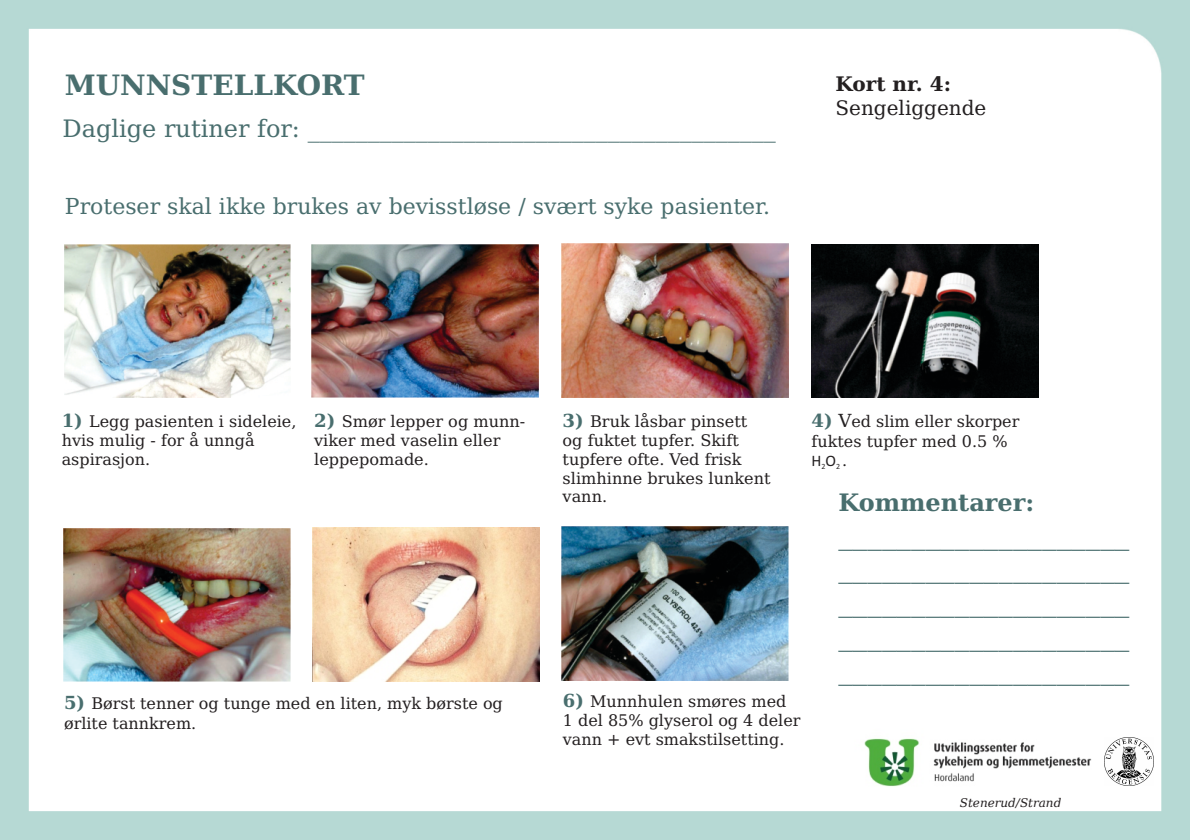
<style>
.page{position:relative;width:1191px;height:840px;background:#fff}
.page>*{position:absolute;margin:0;border:0;box-sizing:border-box;transform-origin:0 0}
.t1{font:29.2px/33.8px "DejaVu Serif";color:#496e6e;text-align:justify}
.t2{font:700 28px "DejaVu Serif";color:#496e6e}
.t3{font:24px "DejaVu Serif";color:#496e6e}
.t4{font:700 24px "DejaVu Serif";color:#496e6e}
.t5{font:22px "DejaVu Serif";color:#496e6e}
.t6{font:20px/23.2px "DejaVu Serif";color:#231f20}
.t7{font:16px/18.8px "DejaVu Serif";color:#231f20}
.t8{font:italic 12px "DejaVu Serif";color:#231f20}
.t9{font:8px "Calibri";color:#231f20}
.s1{font-weight:700}
.s2{font-weight:700;font-size:18px;color:#496e6e}
.s3{font-size:18px}
.s4{font-family:"Calibri"}
</style>
<div class="page">
<img style="left:0;top:0;width:1189px;height:839px">
<img style="left:64px;top:244px;width:227px;height:153px">
<img style="left:561px;top:244px;width:227px;height:153px">
<img style="left:811px;top:244px;width:227px;height:153px">
<img style="left:63px;top:528px;width:227px;height:153px">
<img style="left:312px;top:527px;width:228px;height:154px">
<img style="left:561px;top:526px;width:227px;height:153px">
<img style="left:312px;top:244px;width:226px;height:153px">
<img style="left:1104px;top:736px;width:49px;height:49px">
<img style="left:854px;top:727px;width:247px;height:68px">
<p class="t2" style="left:65px;top:73px;width:301px">MUNNSTELLKORT</p>
<p class="t6" style="left:835px;top:74px;width:152px"><span class="s1">Kort nr. 4:<br></span>Sengeliggende</p>
<p class="t3" style="left:63px;top:118px;width:715px">Daglige rutiner for: _______________________________________</p>
<p class="t5" style="left:65px;top:197px;width:707px">Proteser skal ikke brukes av bevisstløse / svært syke pasienter.</p>
<p class="t7" style="left:62px;top:413px;width:236px"><span class="s2">1)</span> Legg pasienten i sideleie, hvis mulig - for å unngå aspirasjon.</p>
<p class="t7" style="left:314px;top:413px;width:213px"><span class="s2">2)</span> Smør lepper og munn&shy;viker med vaselin eller leppepomade.</p>
<p class="t7" style="left:64px;top:695px;width:440px"><span class="s2">5)</span> Børst tenner og tunge med en liten, myk børste og ørlite tannkrem.</p>
<p class="t7" style="left:562px;top:413px;width:210px"><span class="s2">3)</span> Bruk låsbar pinsett og fuktet tupfer. Skift tupfere ofte. Ved frisk slimhinne brukes lunkent vann.</p>
<p class="t7" style="left:563px;top:693px;width:239px"><span class="s2">6)</span> Munnhulen smøres med<br>1 del 85% glyserol og 4 deler vann + evt smakstilsetting.</p>
<p class="t7" style="left:811px;top:413px;width:209px"><span class="s2">4)</span> <span class="s3">V</span>ed slim eller skorper fuktes tupfer med 0.5 %<br><span class="s4">HO</span>.</p>
<p class="t9" style="left:821px;top:462px;width:6px">2</p>
<p class="t9" style="left:836px;top:462px;width:6px">2</p>
<p class="t4" style="left:838px;top:492px;width:197px">Kommentarer:</p>
<p class="t1" style="left:838px;top:518px;width:293px">____________________ ____________________ ____________________ ____________________ ____________________</p>
<p class="t8" style="left:959px;top:797px;width:103px">Stenerud/Strand</p>
</div>
